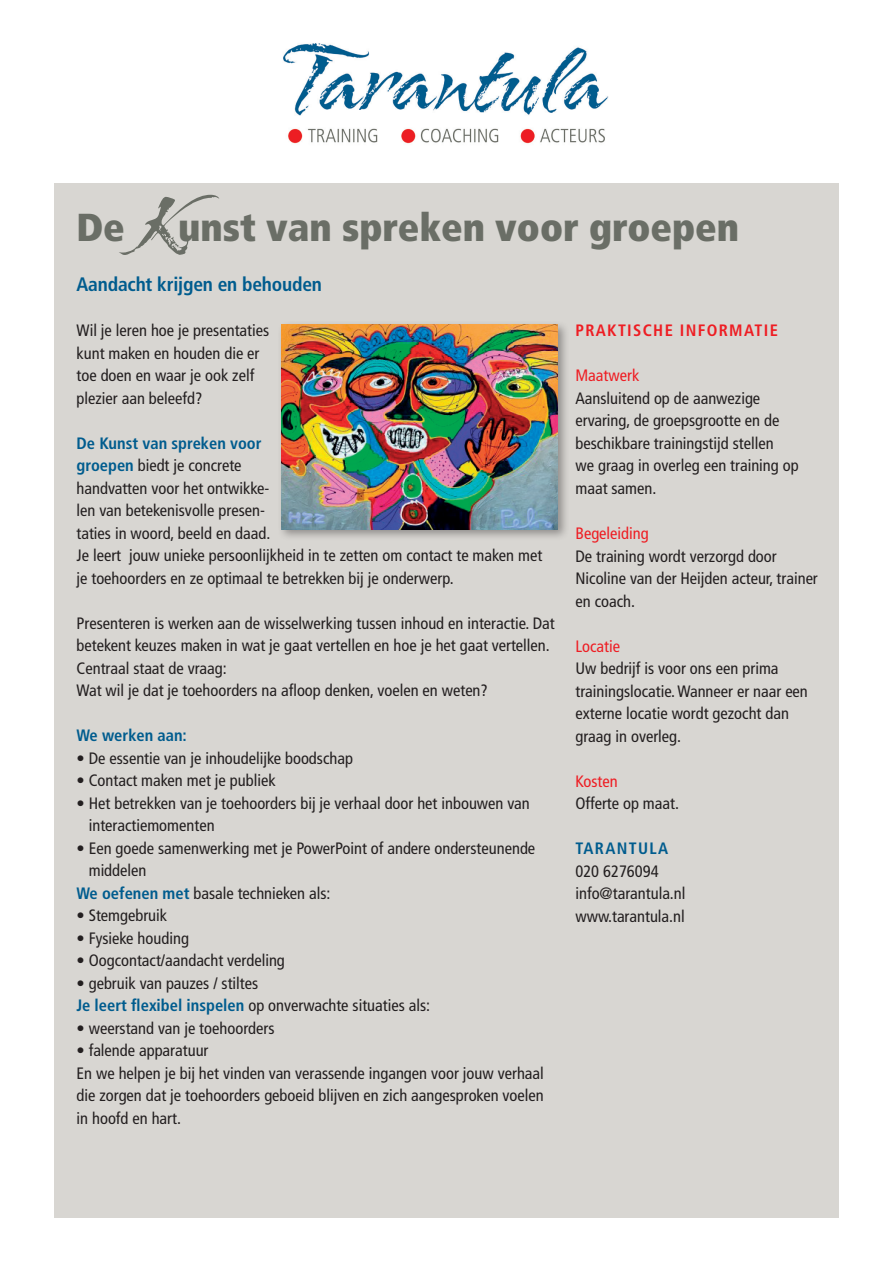
<style>
.page{position:relative;width:893px;height:1263px;background:#fff}
.page>*{position:absolute;margin:0;border:0;box-sizing:border-box;transform-origin:0 0}
.t1{font:93px "Arid ITC";color:#6a6e66}
.t2{font:900 condensed 39px "Frutiger LT Std";color:#6a6e66}
.t3{font:700 condensed 19.5px "Frutiger LT Std";letter-spacing:-.01em;color:#005c8e}
.t4{font:condensed 16.5px/22.5px "Frutiger LT Std";color:#231f20}
.t5{font:condensed 16.5px "Frutiger LT Std";color:#ee1d23}
.t6{font:700 condensed 16.5px "Frutiger LT Std";color:#005c8e}
.t7{font:700 condensed 16.5px "Frutiger LT Std";letter-spacing:.08em;color:#ee1d23}
.s1{font-weight:700;color:#005c8e}
</style>
<div class="page">
<img style="left:283px;top:43px;width:326px;height:101px">
<div style="left:54px;top:183px;width:785px;height:1034px;background:#d8d6d2"></div>
<div style="left:277px;top:320px;width:292px;height:222px;background:#231f20;opacity:.4"></div>
<img style="left:281px;top:324px;width:276px;height:205px">
<h1 class="t1" style="left:125px;top:177px;width:67px">K</h1>
<h2 class="t2" style="left:178px;top:204px;width:563px">unst van spreken voor groepen</h2>
<h2 class="t2" style="left:77px;top:204px;width:50px">De</h2>
<p class="t3" style="left:77px;top:273px;width:247px">Aandacht krijgen en behouden</p>
<p class="t4" style="left:77px;top:319px;width:194px">Wil je leren hoe je presentaties kunt maken en houden die er toe doen en waar je ook zelf plezier aan beleefd?</p>
<p class="t4" style="left:77px;top:432px;width:467px"><span class="s1">De Kunst van spreken voor<br>groepen</span> biedt je concrete<br>handvatten voor het ontwikke-<br>len van betekenisvolle presen-<br>taties in woord, beeld en daad.<br>Je leert jouw unieke persoonlijkheid in te zetten om contact te maken met je toehoorders en ze optimaal te betrekken bij je onderwerp.</p>
<p class="t4" style="left:77px;top:612px;width:480px">Presenteren is werken aan de wisselwerking tussen inhoud en interactie. Dat betekent keuzes maken in wat je gaat vertellen en hoe je het gaat vertellen.<br>Centraal staat de vraag:<br>Wat wil je dat je toehoorders na afloop denken, voelen en weten?</p>
<p class="t6" style="left:77px;top:726px;width:112px">We werken aan:</p>
<p class="t4" style="left:77px;top:747px;width:278px">• De essentie van je inhoudelijke boodschap</p>
<p class="t4" style="left:77px;top:769px;width:201px">• Contact maken met je publiek</p>
<p class="t4" style="left:89px;top:792px;width:443px;text-indent:-12px">• Het betrekken van je toehoorders bij je verhaal door het inbouwen van interactiemomenten</p>
<p class="t4" style="left:77px;top:837px;width:460px">• Een goede samenwerking met je PowerPoint of andere ondersteunende</p>
<p class="t4" style="left:89px;top:859px;width:59px">middelen</p>
<p class="t4" style="left:77px;top:882px;width:256px"><span class="s1">We oefenen met</span> basale technieken als:</p>
<p class="t4" style="left:77px;top:904px;width:92px">• Stemgebruik</p>
<p class="t4" style="left:77px;top:927px;width:114px">• Fysieke houding</p>
<p class="t4" style="left:77px;top:949px;width:210px">• Oogcontact/aandacht verdeling</p>
<p class="t4" style="left:77px;top:972px;width:355px">• gebruik van pauzes / stiltes<br><span class="s1">Je leert flexibel inspelen</span> op onverwachte situaties als:</p>
<p class="t4" style="left:77px;top:1017px;width:199px">• weerstand van je toehoorders</p>
<p class="t4" style="left:77px;top:1039px;width:469px">• falende apparatuur<br>En we helpen je bij het vinden van verassende ingangen voor jouw verhaal die zorgen dat je toehoorders geboeid blijven en zich aangesproken voelen in hoofd en hart.</p>
<p class="t7" style="left:575px;top:321px;width:204px">Praktische informatie</p>
<p class="t5" style="left:575px;top:366px;width:65px">Maatwerk</p>
<p class="t4" style="left:575px;top:387px;width:225px">Aansluitend op de aanwezige ervaring, de groepsgrootte en de beschikbare trainingstijd stellen<br>we graag in overleg een training op maat samen.</p>
<p class="t5" style="left:575px;top:524px;width:75px">Begeleiding</p>
<p class="t4" style="left:575px;top:545px;width:244px">De training wordt verzorgd door<br>Nicoline van der Heijden acteur, trainer en coach.</p>
<p class="t5" style="left:575px;top:636px;width:46px">Locatie</p>
<p class="t4" style="left:575px;top:657px;width:234px">Uw bedrijf is voor ons een prima trainingslocatie. Wanneer er naar een externe locatie wordt gezocht dan graag in overleg.</p>
<p class="t5" style="left:575px;top:771px;width:44px">Kosten</p>
<p class="t4" style="left:575px;top:792px;width:105px">Offerte op maat.</p>
<p class="t6" style="left:575px;top:838px;width:12px">TARANT</p>
<p class="t6" style="left:638px;top:838px;width:31px">ULA</p>
<p class="t4" style="left:575px;top:860px;width:112px">020 6276094 info@tarantula.nl www.tarantula.nl</p>
</div>
